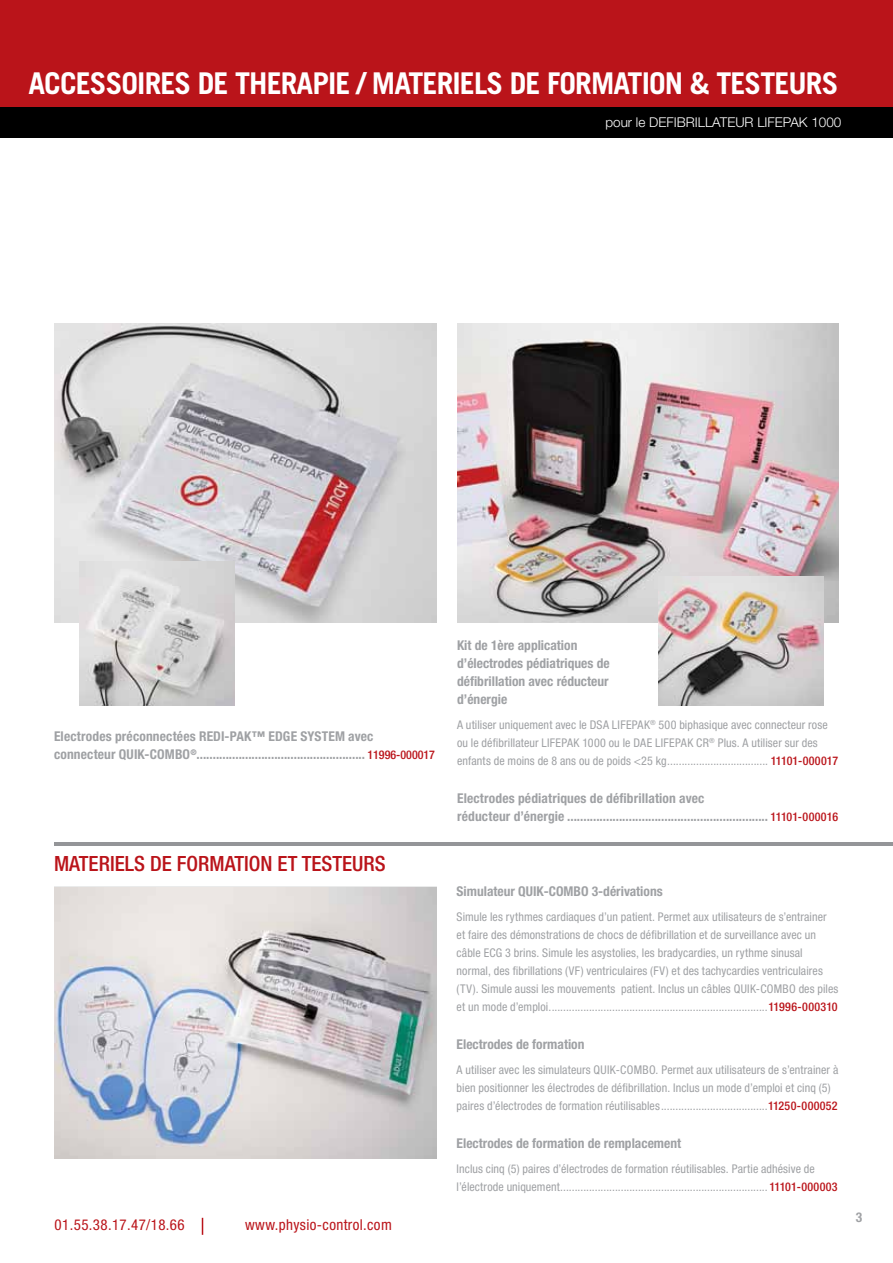
<style>
.page{position:relative;width:893px;height:1263px;background:#fff}
.page>*{position:absolute;margin:0;border:0;box-sizing:border-box;transform-origin:0 0}
.t1{font:700 30px "Trade Gothic LT Std";letter-spacing:-.03em;color:#fff}
.t2{font:500 condensed 21px "Helvetica Neue LT Std";color:#ba141a}
.t3{font:condensed 15px "Helvetica Neue LT Std";letter-spacing:.025em;color:#ba141a}
.t4{font:700 condensed 13.5px/18px "Helvetica Neue LT Std";color:#9fa1a4}
.t5{font:300 13.5px "Helvetica Neue LT Std";color:#fff}
.t6{font:condensed 12px/18px "Helvetica Neue LT Std";letter-spacing:.01em;color:#9fa1a4}
.s1{font-weight:500;font-size:12px;color:#ba141a}
.s2{font-weight:500;color:#ba141a}
</style>
<div class="page">
<div style="left:0;top:0;width:893px;height:108px;background:#ba141a"></div>
<div style="left:0;top:107px;width:893px;height:30px;background:#000"></div>
<svg style="left:202px;top:1218px;width:1px;height:17px"></svg>
<img style="left:457px;top:324px;width:382px;height:298px">
<img style="left:658px;top:576px;width:166px;height:129px">
<hr style="left:54px;top:842px;width:839px;height:3px;background:#888a8d">
<img style="left:54px;top:324px;width:382px;height:298px">
<img style="left:79px;top:562px;width:155px;height:143px">
<img style="left:54px;top:888px;width:382px;height:270px">
<h1 class="t1" style="left:28px;top:65px;width:811px">aCCESSOIRES DE THERAPIE / MATERIELS DE FORMATION &amp; TESTEURS</h1>
<p class="t5" style="left:605px;top:114px;width:237px">pour le DEFIBRILLATEUR LIFEPAK 1000</p>
<p class="t4" style="left:54px;top:727px;width:383px">Electrodes préconnectées REDI-PAK™ EDGE SYSTEM avec connecteur QUIK-COMBO<sup>®</sup>.................................................... <span class="s1">11996-000017</span></p>
<h2 class="t2" style="left:54px;top:851px;width:333px">MATERIELS DE FORMATION ET TESTEURS</h2>
<p class="t3" style="left:55px;top:1216px;width:132px">01.55.38.17.47/18.66</p>
<p class="t3" style="left:245px;top:1216px;width:148px">www.physio-control.com</p>
<p class="t4" style="left:457px;top:636px;width:154px">Kit de 1ère application d’électrodes pédiatriques de défibrillation avec réducteur d’énergie</p>
<p class="t6" style="left:457px;top:716px;width:382px">A utiliser uniquement avec le DSA LIFEPAK<sup>®</sup> 500 biphasique avec connecteur rose ou le défibrillateur LIFEPAK 1000 ou le DAE LIFEPAK CR<sup>®</sup> Plus. A utiliser sur des enfants de moins de 8 ans ou de poids &lt;25 kg................................... <span class="s2">11101-000017</span></p>
<p class="t4" style="left:457px;top:789px;width:382px">Electrodes pédiatriques de défibrillation avec<br>réducteur d’énergie .............................................................. <span class="s1">11101-000016</span></p>
<p class="t4" style="left:457px;top:882px;width:208px">Simulateur QUIK-COMBO 3-dérivations</p>
<p class="t6" style="left:457px;top:907px;width:383px">Simule les rythmes cardiaques d’un patient. Permet aux utilisateurs de s’entrainer<br>et faire des démonstrations de chocs de défibrillation et de surveillance avec un câble ECG 3 brins. Simule les asystolies, les bradycardies, un rythme sinusal normal, des fibrillations (VF) ventriculaires (FV) et des tachycardies ventriculaires (TV). Simule aussi les mouvements patient. Inclus un câbles QUIK-COMBO des piles et un mode d’emploi............................................................................<span class="s2">11996-000310</span></p>
<p class="t4" style="left:457px;top:1035px;width:129px">Electrodes de formation</p>
<p class="t6" style="left:457px;top:1060px;width:383px">A utiliser avec les simulateurs QUIK-COMBO. Permet aux utilisateurs de s’entrainer à bien positionner les électrodes de défibrillation. Inclus un mode d’emploi et cinq (5) paires d’électrodes de formation réutilisables.....................................<span class="s2">11250-000052</span></p>
<p class="t4" style="left:457px;top:1134px;width:226px">Electrodes de formation de remplacement</p>
<p class="t6" style="left:457px;top:1159px;width:382px">Inclus cinq (5) paires d’électrodes de formation réutilisables. Partie adhésive de l’électrode uniquement........................................................................ <span class="s2">11101-000003</span></p>
<p class="t4" style="left:856px;top:1208px;width:8px">3</p>
</div>
